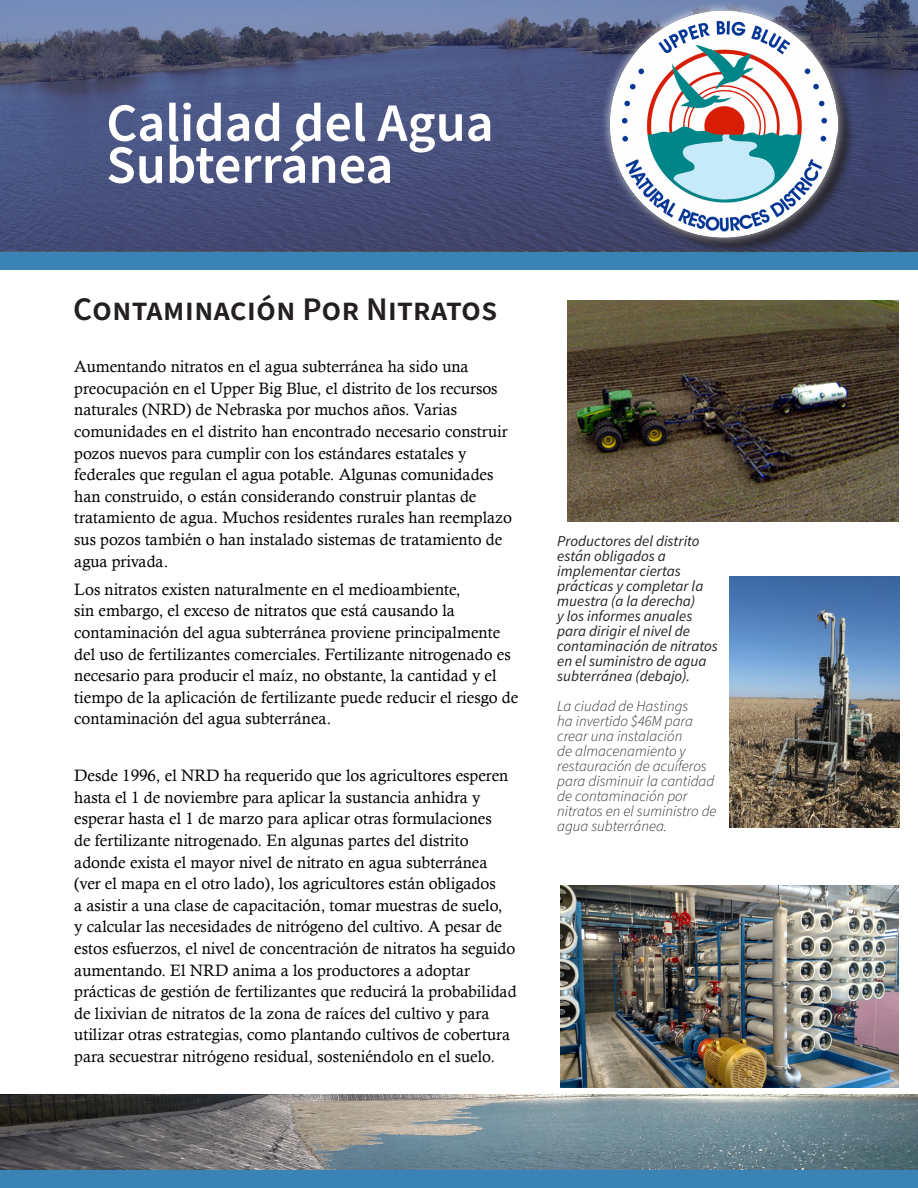
<style>
.page{position:relative;width:918px;height:1188px;background:#fff}
.page>*{position:absolute;margin:0;border:0;box-sizing:border-box;transform-origin:0 0}
.Page_Title{font:600 54px/42px "Source Sans Pro";color:#fff}
.Small_Type{font:600 33px "Source Sans Pro";color:#231f20}
.Heading2{font:16.5px/21.6px "Calisto";color:#000}
.Figure_Caption{font:italic 15px/15px "Source Sans Pro";color:#231f20}
.Figure_Caption-2{font:italic 300 15px/15px "Source Sans Pro";color:#231f20}
</style>
<div class="page">
<div style="left:0;top:1160px;width:918px;height:28px;background:#3983b7"></div>
<div style="left:0;top:251px;width:918px;height:19px;background:#3983b7"></div>
<img style="left:568px;top:300px;width:331px;height:222px">
<svg style="left:0;top:0;width:918px;height:251px;background:#4c567e"></svg>
<div style="left:613px;top:13px;width:243px;height:243px;background:#231f20;opacity:.75"></div>
<div style="left:601px;top:1px;width:246px;height:246px;background:#fff;opacity:.75"></div>
<img style="left:610px;top:10px;width:228px;height:228px">
<img style="left:729px;top:576px;width:171px;height:252px">
<img style="left:0;top:1095px;width:918px;height:75px">
<img style="left:560px;top:885px;width:339px;height:203px">
<p class="Page_Title" style="left:106px;top:104px;width:389px">Calidad del Agua<br>Subterránea</p>
<p class="Small_Type" style="left:73px;top:287px;width:426px">Contaminación Por Nitratos</p>
<p class="Heading2" style="left:74px;top:356px;width:439px">Aumentando nitratos en el agua subterránea ha sido una preocupación en el Upper Big Blue, el distrito de los recursos naturales (NRD) de Nebraska por muchos años. Varias comunidades en el distrito han encontrado necesario construir pozos nuevos para cumplir con los estándares estatales y federales que regulan el agua potable. Algunas comunidades han construido, o están considerando construir plantas de tratamiento de agua. Muchos residentes rurales han reemplazo sus pozos también o han instalado sistemas de tratamiento de agua privada.</p>
<p class="Heading2" style="left:74px;top:578px;width:446px">Los nitratos existen naturalmente en el medioambiente,<br>sin embargo, el exceso de nitratos que está causando la contaminación del agua subterránea proviene principalmente del uso de fertilizantes comerciales. Fertilizante nitrogenado es necesario para producir el maíz, no obstante, la cantidad y el tiempo de la aplicación de fertilizante puede reducir el riesgo de contaminación del agua subterránea.</p>
<p class="Heading2" style="left:74px;top:765px;width:444px">Desde 1996, el NRD ha requerido que los agricultores esperen hasta el 1 de noviembre para aplicar la sustancia anhidra y esperar hasta el 1 de marzo para aplicar otras formulaciones<br>de fertilizante nitrogenado. En algunas partes del distrito adonde exista el mayor nivel de nitrato en agua subterránea (ver el mapa en el otro lado), los agricultores están obligados<br>a asistir a una clase de capacitación, tomar muestras de suelo,<br>y calcular las necesidades de nitrógeno del cultivo. A pesar de estos esfuerzos, el nivel de concentración de nitratos ha seguido aumentando. El NRD anima a los productores a adoptar prácticas de gestión de fertilizantes que reducirá la probabilidad de lixivian de nitratos de la zona de raíces del cultivo y para utilizar otras estrategias, como plantando cultivos de cobertura para secuestrar nitrógeno residual, sosteniéndolo en el suelo.</p>
<p class="Figure_Caption" style="left:557px;top:533px;width:162px">Productores del distrito están obligados a implementar ciertas prácticas y completar la muestra (a la derecha)<br>y los informes anuales para dirigir el nivel de contaminación de nitratos en el suministro de agua subterránea (debajo).</p>
<p class="Figure_Caption-2" style="left:557px;top:699px;width:161px">La ciudad de Hastings<br>ha invertido $46M para crear una instalación<br>de almacenamiento y restauración de acuíferos para disminuir la cantidad de contaminación por nitratos en el suministro de agua subterránea.</p>
</div>
